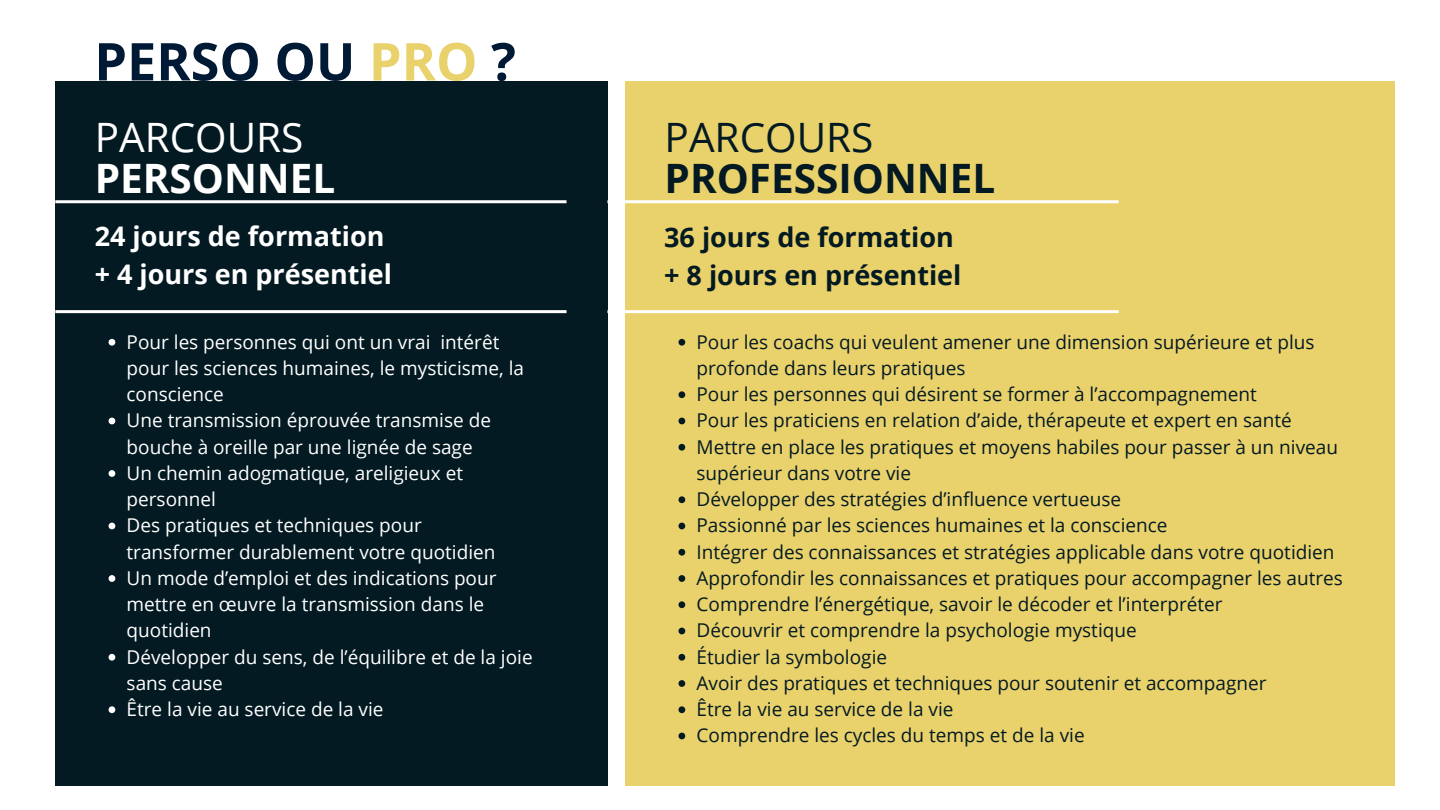
<style>
.page{position:relative;width:1440px;height:810px;background:#fff}
.page>*{position:absolute;margin:0;border:0;box-sizing:border-box;transform-origin:0 0}
.t1{font:700 52.1px "Open Sans";color:#001a35}
.t2{font:700 40.5px/40.5px "Open Sans";color:#041a22}
.t3{font:700 40.5px/40.5px "Open Sans";color:#fff}
.t4{font:700 27px/37.5px "Open Sans";color:#041a22}
.t5{font:700 27px/37.5px "Open Sans";color:#fff}
.t6{font:19px/26.2px "Open Sans";color:#041a22}
.t7{font:19px/26.2px "Open Sans";color:#fff}
.s1{color:#e9d16c}
.s2{font-weight:400}
</style>
<div class="page">
<div style="left:625px;top:81px;width:770px;height:705px;background:#e9d16c"></div>
<div style="left:55px;top:81px;width:552px;height:705px;background:#041a22"></div>
<svg style="left:109px;top:339px;width:6px;height:7px"></svg>
<svg style="left:109px;top:418px;width:6px;height:6px"></svg>
<svg style="left:109px;top:470px;width:6px;height:7px"></svg>
<svg style="left:109px;top:523px;width:6px;height:6px"></svg>
<svg style="left:109px;top:575px;width:6px;height:7px"></svg>
<svg style="left:109px;top:654px;width:6px;height:7px"></svg>
<svg style="left:109px;top:706px;width:6px;height:7px"></svg>
<svg style="left:678px;top:339px;width:7px;height:7px"></svg>
<svg style="left:678px;top:391px;width:7px;height:7px"></svg>
<svg style="left:678px;top:418px;width:7px;height:6px"></svg>
<svg style="left:678px;top:444px;width:7px;height:7px"></svg>
<svg style="left:678px;top:496px;width:7px;height:7px"></svg>
<svg style="left:678px;top:523px;width:7px;height:6px"></svg>
<svg style="left:678px;top:549px;width:7px;height:7px"></svg>
<svg style="left:678px;top:575px;width:7px;height:7px"></svg>
<svg style="left:678px;top:601px;width:7px;height:7px"></svg>
<svg style="left:678px;top:628px;width:7px;height:6px"></svg>
<svg style="left:678px;top:654px;width:7px;height:7px"></svg>
<svg style="left:678px;top:680px;width:7px;height:7px"></svg>
<svg style="left:678px;top:706px;width:7px;height:7px"></svg>
<svg style="left:678px;top:733px;width:7px;height:6px"></svg>
<hr style="left:55px;top:200px;width:512px;height:3px;background:#fff">
<hr style="left:607px;top:200px;width:512px;height:3px;background:#fff">
<hr style="left:55px;top:310px;width:512px;height:3px;background:#fff">
<hr style="left:607px;top:310px;width:512px;height:3px;background:#fff">
<h3 class="t1" style="left:94px;top:25px;width:423px">PERSO OU <span class="s1">PRO</span> ?</h3>
<h1 class="t3" style="left:95px;top:116px;width:242px"><span class="s2">PARCOURS<br></span>PERSONNEL</h1>
<h2 class="t2" style="left:665px;top:116px;width:332px"><span class="s2">PARCOURS<br></span>PROFESSIONNEL</h2>
<p class="t5" style="left:95px;top:217px;width:299px">24 jours de formation + 4 jours en présentiel</p>
<p class="t7" style="left:127px;top:328px;width:399px">Pour les personnes qui ont un vrai intérêt pour les sciences humaines, le mysticisme, la conscience</p>
<p class="t7" style="left:127px;top:407px;width:366px">Une transmission éprouvée transmise de bouche à oreille par une lignée de sage</p>
<p class="t7" style="left:127px;top:459px;width:338px">Un chemin adogmatique, areligieux et personnel</p>
<p class="t7" style="left:127px;top:512px;width:370px">Des pratiques et techniques pour transformer durablement votre quotidien</p>
<p class="t7" style="left:127px;top:564px;width:371px">Un mode d’emploi et des indications pour mettre en œuvre la transmission dans le quotidien</p>
<p class="t7" style="left:127px;top:643px;width:408px">Développer du sens, de l’équilibre et de la joie sans cause</p>
<p class="t7" style="left:127px;top:696px;width:258px">Être la vie au service de la vie</p>
<p class="t4" style="left:664px;top:218px;width:299px">36 jours de formation + 8 jours en présentiel</p>
<h2 class="t6" style="left:697px;top:328px;width:620px">Pour les coachs qui veulent amener une dimension supérieure et plus profonde dans leurs pratiques</h2>
<h3 class="t6" style="left:697px;top:381px;width:562px">Pour les personnes qui désirent se former à l’accompagnement</h3>
<p class="t6" style="left:697px;top:407px;width:597px">Pour les praticiens en relation d’aide, thérapeute et expert en santé</p>
<p class="t6" style="left:697px;top:433px;width:643px">Mettre en place les pratiques et moyens habiles pour passer à un niveau supérieur dans votre vie</p>
<p class="t6" style="left:697px;top:486px;width:426px">Développer des stratégies d’influence vertueuse</p>
<p class="t6" style="left:697px;top:512px;width:472px">Passionné par les sciences humaines et la conscience</p>
<p class="t6" style="left:697px;top:538px;width:640px">Intégrer des connaissances et stratégies applicable dans votre quotidien</p>
<p class="t6" style="left:697px;top:564px;width:648px">Approfondir les connaissances et pratiques pour accompagner les autres</p>
<p class="t6" style="left:697px;top:591px;width:528px">Comprendre l’énergétique, savoir le décoder et l’interpréter</p>
<p class="t6" style="left:697px;top:617px;width:442px">Découvrir et comprendre la psychologie mystique</p>
<p class="t6" style="left:697px;top:643px;width:192px">Étudier la symbologie</p>
<p class="t6" style="left:697px;top:669px;width:571px">Avoir des pratiques et techniques pour soutenir et accompagner</p>
<p class="t6" style="left:697px;top:696px;width:258px">Être la vie au service de la vie</p>
<p class="t6" style="left:697px;top:722px;width:390px">Comprendre les cycles du temps et de la vie</p>
</div>
